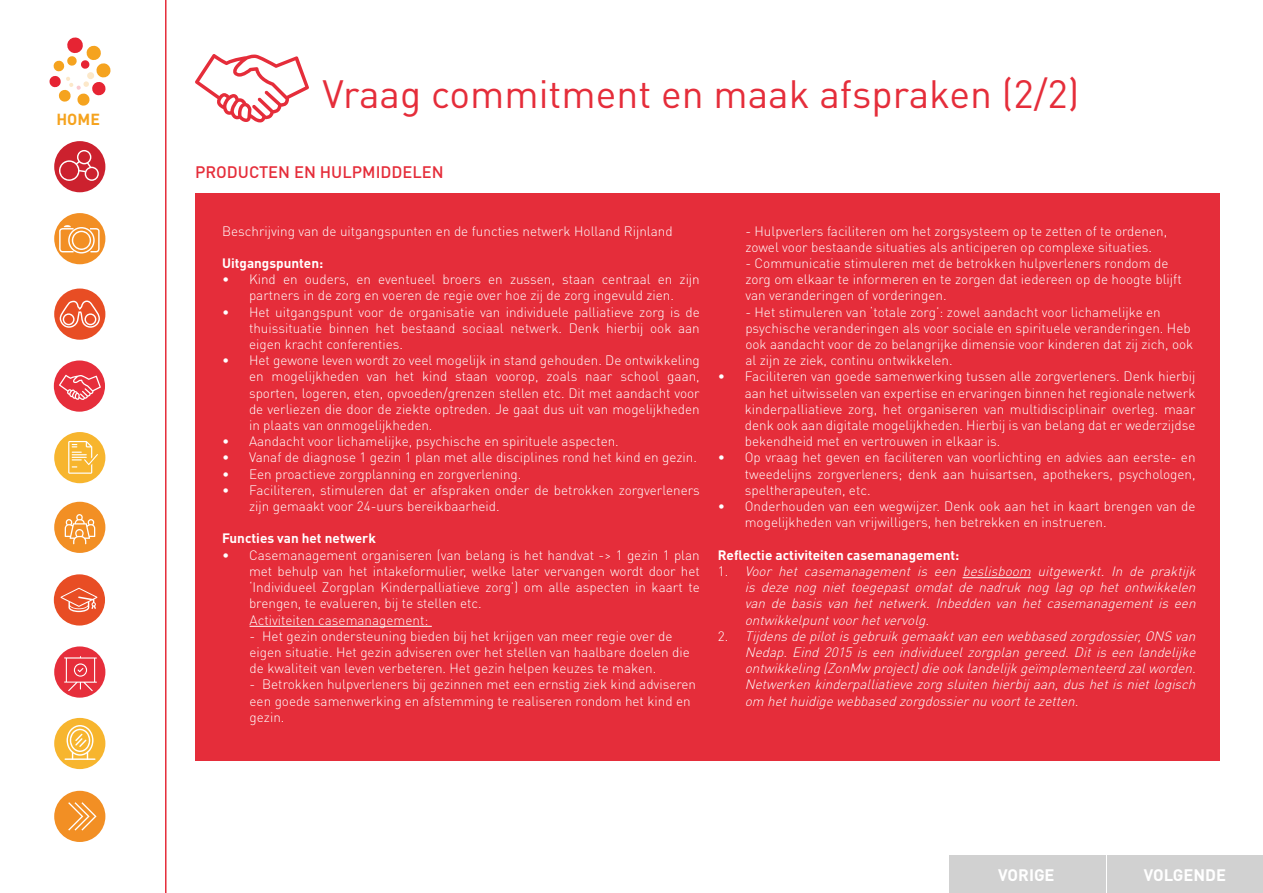
<style>
.page{position:relative;width:1263px;height:893px;background:#fff}
.page>*{position:absolute;margin:0;border:0;box-sizing:border-box;transform-origin:0 0}
.t1{font:39px "DIN Pro";color:#e52d3a}
.t2{font:500 16.5px "DIN Pro";color:#e52d3a}
.t3{font:700 16.5px "DIN Pro";color:#fff}
.t4{font:700 15.9px "DIN Pro";color:#f5a31f}
.t5{font:300 13.5px/16.2px "DIN Pro";color:#fff}
.t6{font:italic 300 13.5px "DIN Pro";color:#fff}
.t7{font:700 13.5px "DIN Pro";color:#fff}
.s1{font-style:normal}
</style>
<div class="page">
<hr style="left:165px;top:0;width:1px;height:893px;background:#e52d3a">
<div style="left:195px;top:193px;width:1024px;height:567px;background:#e52d3a"></div>
<hr style="left:250px;top:626px;width:182px;height:1px;background:#fff">
<hr style="left:962px;top:577px;width:69px;height:1px;background:#fff">
<svg style="left:195px;top:54px;width:114px;height:68px"></svg>
<div style="left:54px;top:141px;width:51px;height:51px;background:#cc212e;border-radius:50%"></div>
<svg style="left:59px;top:150px;width:40px;height:31px"></svg>
<div style="left:54px;top:213px;width:51px;height:51px;background:#f28f24;border-radius:50%"></div>
<svg style="left:59px;top:225px;width:41px;height:29px"></svg>
<div style="left:54px;top:288px;width:51px;height:52px;background:#e84d24;border-radius:50%"></div>
<svg style="left:60px;top:300px;width:40px;height:28px"></svg>
<div style="left:54px;top:360px;width:51px;height:52px;background:#e62e3b;border-radius:50%"></div>
<svg style="left:59px;top:375px;width:42px;height:25px"></svg>
<div style="left:54px;top:502px;width:51px;height:51px;background:#f28f24;border-radius:50%"></div>
<svg style="left:65px;top:514px;width:30px;height:30px"></svg>
<div style="left:54px;top:646px;width:51px;height:52px;background:#e62e3b;border-radius:50%"></div>
<svg style="left:64px;top:656px;width:33px;height:35px"></svg>
<div style="left:54px;top:718px;width:51px;height:51px;background:#f7b52e;border-radius:50%"></div>
<svg style="left:67px;top:725px;width:26px;height:33px"></svg>
<hr style="left:65px;top:758px;width:31px;height:2px;background:#fff">
<div style="left:54px;top:432px;width:51px;height:51px;background:#f7b52e;border-radius:50%"></div>
<svg style="left:68px;top:441px;width:30px;height:33px"></svg>
<div style="left:54px;top:791px;width:51px;height:51px;background:#f28f24;border-radius:50%"></div>
<svg style="left:68px;top:802px;width:29px;height:29px"></svg>
<svg style="left:49px;top:37px;width:62px;height:69px"></svg>
<div style="left:54px;top:574px;width:51px;height:52px;background:#e84d24;border-radius:50%"></div>
<svg style="left:61px;top:588px;width:36px;height:24px"></svg>
<div style="left:1108px;top:855px;width:155px;height:38px;background:#d1d1d1"></div>
<div style="left:950px;top:855px;width:156px;height:38px;background:#d1d1d1"></div>
<p class="t4" style="left:56px;top:108px;width:45px">HOME</p>
<h1 class="t1" style="left:322px;top:67px;width:758px">Vraag commitment en maak afspraken (2/2)</h1>
<p class="t2" style="left:195px;top:160px;width:250px">PRODUCTEN EN HULPMIDDELEN</p>
<p class="t5" style="left:222px;top:222px;width:452px">Beschrijving van de uitgangspunten en de functies netwerk Holland Rijnland</p>
<p class="t7" style="left:222px;top:254px;width:103px">Uitgangspunten:</p>
<p class="t5" style="left:222px;top:271px;width:479px;text-align:center">• Kind en ouders, en eventueel broers en zussen, staan centraal en zijn partners in de zorg en voeren de regie over hoe zij de zorg ingevuld zien.</p>
<p class="t5" style="left:249px;top:303px;width:452px;text-align:justify;text-indent:-27px">• Het uitgangspunt voor de organisatie van individuele palliatieve zorg is de thuissituatie binnen het bestaand sociaal netwerk. Denk hierbij ook aan eigen kracht conferenties.</p>
<p class="t5" style="left:249px;top:352px;width:452px;text-align:justify;text-indent:-27px">• Het gewone leven wordt zo veel mogelijk in stand gehouden. De ontwikkeling en mogelijkheden van het kind staan voorop, zoals naar school gaan, sporten, logeren, eten, opvoeden/grenzen stellen etc. Dit met aandacht voor de verliezen die door de ziekte optreden. Je gaat dus uit van mogelijkheden in plaats van onmogelijkheden.</p>
<p class="t5" style="left:222px;top:433px;width:398px">• Aandacht voor lichamelijke, psychische en spirituele aspecten.</p>
<p class="t5" style="left:222px;top:449px;width:476px">• Vanaf de diagnose 1 gezin 1 plan met alle disciplines rond het kind en gezin.</p>
<p class="t5" style="left:222px;top:465px;width:301px">• Een proactieve zorgplanning en zorgverlening.</p>
<p class="t5" style="left:249px;top:481px;width:452px;text-indent:-27px">• Faciliteren, stimuleren dat er afspraken onder de betrokken zorgverleners zijn gemaakt voor 24-uurs bereikbaarheid.</p>
<p class="t7" style="left:222px;top:529px;width:155px">Functies van het netwerk</p>
<p class="t5" style="left:249px;top:546px;width:452px;text-indent:-27px">• Casemanagement organiseren (van belang is het handvat -&gt; 1 gezin 1 plan met behulp van het intakeformulier, welke later vervangen wordt door het ‘Individueel Zorgplan Kinderpalliatieve zorg’) om alle aspecten in kaart te brengen, te evalueren, bij te stellen etc.<br>Activiteiten casemanagement:</p>
<p class="t5" style="left:250px;top:627px;width:442px">- Het gezin ondersteuning bieden bij het krijgen van meer regie over de eigen situatie. Het gezin adviseren over het stellen van haalbare doelen die de kwaliteit van leven verbeteren. Het gezin helpen keuzes te maken.</p>
<p class="t5" style="left:250px;top:676px;width:448px">- Betrokken hulpverleners bij gezinnen met een ernstig ziek kind adviseren een goede samenwerking en afstemming te realiseren rondom het kind en gezin.</p>
<p class="t5" style="left:745px;top:222px;width:423px">- Hulpverlers faciliteren om het zorgsysteem op te zetten of te ordenen, zowel voor bestaande situaties als anticiperen op complexe situaties.</p>
<p class="t5" style="left:745px;top:255px;width:438px">- Communicatie stimuleren met de betrokken hulpverleners rondom de zorg om elkaar te informeren en te zorgen dat iedereen op de hoogte blijft van veranderingen of vorderingen.</p>
<p class="t5" style="left:745px;top:303px;width:449px">- Het stimuleren van ‘totale zorg’: zowel aandacht voor lichamelijke en psychische veranderingen als voor sociale en spirituele veranderingen. Heb ook aandacht voor de zo belangrijke dimensie voor kinderen dat zij zich, ook al zijn ze ziek, continu ontwikkelen.</p>
<p class="t5" style="left:745px;top:368px;width:452px;text-align:justify;text-indent:-27px">• Faciliteren van goede samenwerking tussen alle zorgverleners. Denk hierbij aan het uitwisselen van expertise en ervaringen binnen het regionale netwerk kinderpalliatieve zorg, het organiseren van multidisciplinair overleg. maar denk ook aan digitale mogelijkheden. Hierbij is van belang dat er wederzijdse bekendheid met en vertrouwen in elkaar is.</p>
<p class="t5" style="left:745px;top:449px;width:452px;text-align:justify;text-indent:-27px">• Op vraag het geven en faciliteren van voorlichting en advies aan eerste- en tweedelijns zorgverleners; denk aan huisartsen, apothekers, psychologen, speltherapeuten, etc.</p>
<p class="t5" style="left:745px;top:498px;width:452px;text-indent:-27px">• Onderhouden van een wegwijzer. Denk ook aan het in kaart brengen van de mogelijkheden van vrijwilligers, hen betrekken en instrueren.</p>
<p class="t7" style="left:718px;top:546px;width:243px">Reflectie activiteiten casemanagement:</p>
<p class="t6" style="left:718px;top:562px;width:483px"><span class="s1">1 .</span> Voor het casemanagement is een beslisboom uitgewerkt. In de praktijk</p>
<p class="t6" style="left:745px;top:578px;width:456px">is deze nog niet toegepast omdat de nadruk nog lag op het ontwikkelen</p>
<p class="t6" style="left:745px;top:594px;width:456px">van de basis van het netwerk. Inbedden van het casemanagement is een</p>
<p class="t6" style="left:745px;top:610px;width:190px">ontwikkelpuntvoorhetvervolg.</p>
<p class="t6" style="left:718px;top:627px;width:483px"><span class="s1">2 .</span> Tijdensdepilotisgebruikgemaaktvan een webbasedzorgdossier,ONS van</p>
<p class="t6" style="left:745px;top:643px;width:456px">Nedap. Eind 2015 is een individueel zorgplan gereed. Dit is een landelijke</p>
<p class="t6" style="left:745px;top:659px;width:456px">ontwikkeling(ZonMw project)dieooklandelijkgeïmplementeerdzalworden.</p>
<p class="t6" style="left:745px;top:675px;width:456px">Netwerken kinderpalliatievezorgsluiten hierbij aan,dushetisnietlogisch</p>
<p class="t6" style="left:745px;top:691px;width:339px">om hethuidigewebbasedzorgdossiernu voorttezetten.</p>
<p class="t3" style="left:998px;top:864px;width:58px">VORIGE</p>
<p class="t3" style="left:1144px;top:864px;width:84px">VOLGENDE</p>
</div>
